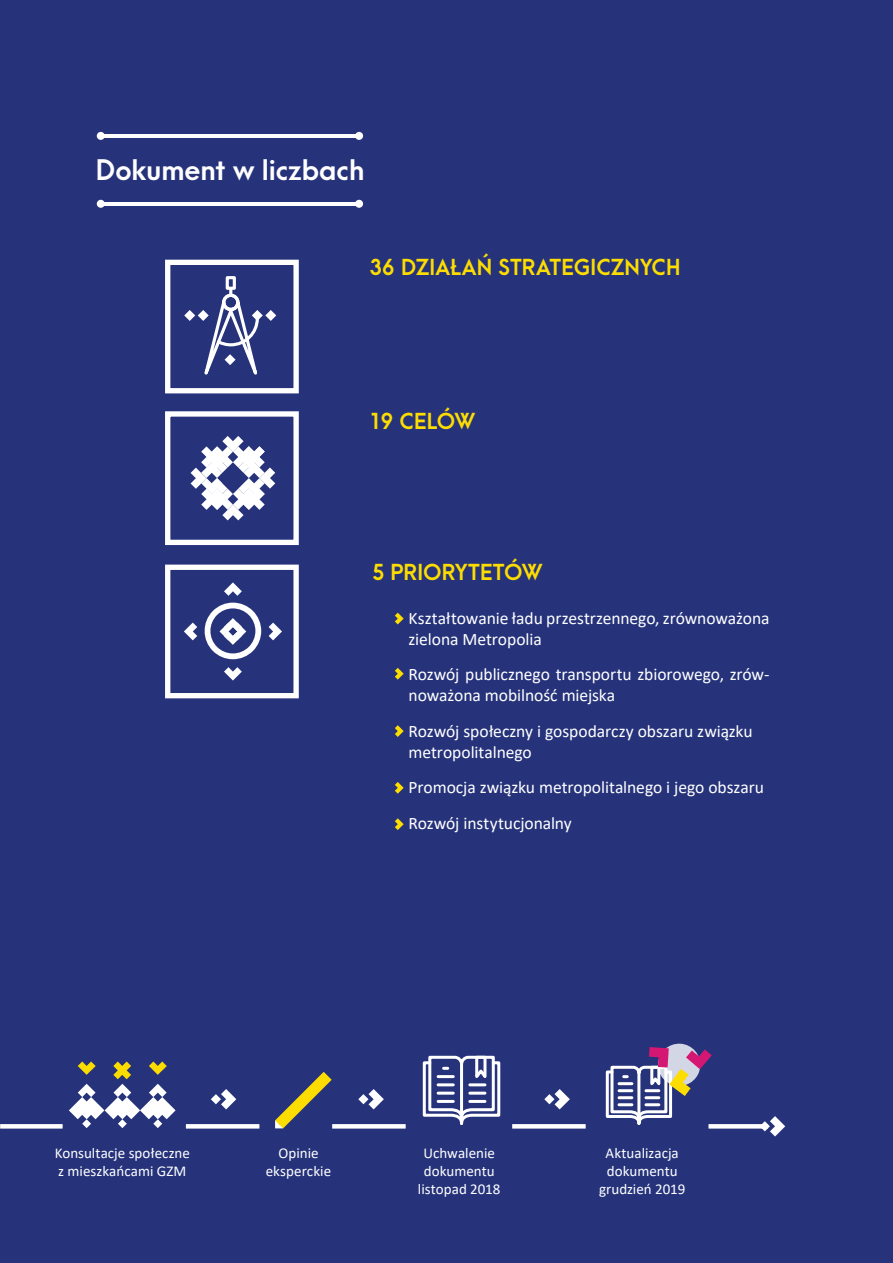
<style>
.page{position:relative;width:893px;height:1263px;background:#26337b}
.page>*{position:absolute;margin:0;border:0;box-sizing:border-box;transform-origin:0 0}
.t1{font:700 27px "Arca Majora 3";letter-spacing:-.005em;color:#fff}
.t2{font:700 21px "Arca Majora 3";letter-spacing:.005em;color:#fddd00}
.t3{font:17.55px/21px "Calibri";letter-spacing:-.005em;color:#fff}
.t4{font:15px/18px "Calibri";color:#fff;text-align:center}
</style>
<div class="page">
<svg style="left:355px;top:132px;width:8px;height:8px"></svg>
<div style="left:97px;top:132px;width:8px;height:8px;background:#fff;border-radius:50%"></div>
<hr style="left:100px;top:134px;width:261px;height:4px;background:#fff">
<div style="left:355px;top:200px;width:8px;height:8px;background:#fff;border-radius:50%"></div>
<svg style="left:97px;top:200px;width:8px;height:8px"></svg>
<hr style="left:100px;top:202px;width:261px;height:4px;background:#fff">
<div style="left:165px;top:260px;width:134px;height:133px;border:5px solid #fff"></div>
<div style="left:165px;top:411px;width:134px;height:134px;border:5px solid #fff"></div>
<div style="left:165px;top:565px;width:134px;height:133px;border:5px solid #fff"></div>
<svg style="left:191px;top:436px;width:84px;height:84px"></svg>
<svg style="left:395px;top:613px;width:9px;height:11px"></svg>
<svg style="left:395px;top:668px;width:9px;height:12px"></svg>
<svg style="left:395px;top:725px;width:9px;height:12px"></svg>
<svg style="left:395px;top:782px;width:9px;height:12px"></svg>
<svg style="left:395px;top:818px;width:9px;height:12px"></svg>
<svg style="left:186px;top:1124px;width:73px;height:4px"></svg>
<svg style="left:332px;top:1124px;width:74px;height:4px"></svg>
<svg style="left:512px;top:1124px;width:74px;height:4px"></svg>
<svg style="left:708px;top:1124px;width:52px;height:4px"></svg>
<svg style="left:0;top:1124px;width:63px;height:4px"></svg>
<svg style="left:211px;top:1089px;width:25px;height:20px"></svg>
<svg style="left:358px;top:1089px;width:26px;height:20px"></svg>
<svg style="left:544px;top:1089px;width:26px;height:20px"></svg>
<svg style="left:422px;top:1055px;width:79px;height:70px"></svg>
<hr style="left:438px;top:1075px;width:15px;height:3px;background:#fff">
<hr style="left:438px;top:1083px;width:15px;height:3px;background:#fff">
<hr style="left:438px;top:1092px;width:15px;height:3px;background:#fff">
<hr style="left:438px;top:1100px;width:15px;height:3px;background:#fff">
<hr style="left:470px;top:1083px;width:15px;height:3px;background:#fff">
<hr style="left:470px;top:1092px;width:15px;height:3px;background:#fff">
<hr style="left:470px;top:1100px;width:15px;height:3px;background:#fff">
<svg style="left:224px;top:582px;width:18px;height:14px"></svg>
<svg style="left:224px;top:667px;width:18px;height:13px"></svg>
<svg style="left:269px;top:622px;width:13px;height:18px"></svg>
<svg style="left:184px;top:603px;width:77px;height:56px"></svg>
<svg style="left:760px;top:1116px;width:25px;height:20px"></svg>
<div style="left:226px;top:276px;width:10px;height:14px;border:3px solid #fff"></div>
<svg style="left:183px;top:277px;width:94px;height:140px"></svg>
<svg style="left:275px;top:1072px;width:57px;height:56px"></svg>
<svg style="left:69px;top:1061px;width:107px;height:67px"></svg>
<svg style="left:605px;top:1044px;width:107px;height:82px"></svg>
<h1 class="t1" style="left:96px;top:146px;width:270px">Dokument w liczbach</h1>
<p class="t2" style="left:370px;top:249px;width:312px">36 DZIAŁAŃ STRATEGICZNYCH</p>
<p class="t2" style="left:370px;top:402px;width:107px">19 CELÓW</p>
<p class="t2" style="left:372px;top:553px;width:172px">5 PRIORYTETÓW</p>
<p class="t3" style="left:409px;top:607px;width:362px">Kształtowanie ładu przestrzennego, zrównoważona zielona Metropolia</p>
<p class="t3" style="left:409px;top:663px;width:362px">Rozwój publicznego transportu zbiorowego, zrów&shy;noważona mobilność miejska</p>
<p class="t3" style="left:409px;top:720px;width:346px">Rozwój społeczny i gospodarczy obszaru związku metropolitalnego</p>
<p class="t3" style="left:409px;top:769px;width:357px;line-height:35.4px">Promocja związku metropolitalnego i jego obszaru<br>Rozwój instytucjonalny</p>
<p class="t4" style="left:55px;top:1143px;width:137px;text-align:left">Konsultacje społeczne z mieszkańcami GZM</p>
<p class="t4" style="left:266px;top:1143px;width:67px">Opinie eksperckie</p>
<p class="t4" style="left:599px;top:1143px;width:88px">Aktualizacja dokumentu grudzień 2019</p>
<p class="t4" style="left:418px;top:1143px;width:84px">Uchwalenie dokumentu listopad 2018</p>
</div>
